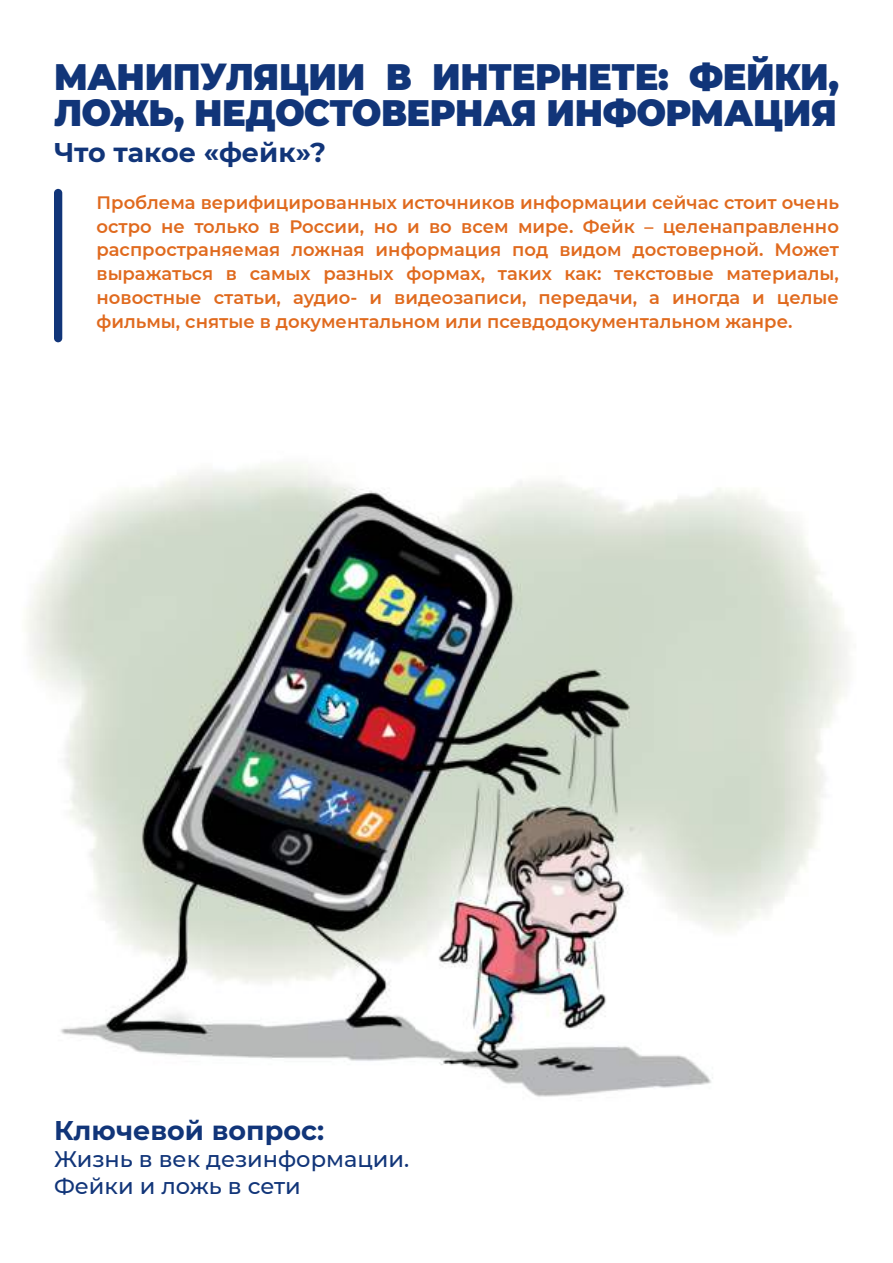
<style>
.page{position:relative;width:893px;height:1263px;background:#fff}
.page>*{position:absolute;margin:0;border:0;box-sizing:border-box;transform-origin:0 0}
.t1{font:900 36.75px/36px "Montserrat";letter-spacing:-.01em;color:#113579;scale:.95 1}
.t2{font:700 27px "Montserrat";color:#113579}
.t3{font:500 22.5px/27px "Montserrat";color:#113579}
.t4{font:600 18px/24px "Montserrat";color:#e06a1e;text-align:justify}
</style>
<div class="page">
<img style="left:26px;top:463px;width:822px;height:634px">
<div style="left:54px;top:189px;width:8px;height:153px;background:#113579;border-radius:4px"></div>
<h1 class="t1" style="left:54px;top:56px;width:828px">МАНИПУЛЯЦИИ В ИНТЕРНЕТЕ: ФЕЙКИ,<br>ЛОЖЬ, НЕДОСТОВЕРНАЯ ИНФОРМАЦИЯ</h1>
<h2 class="t2" style="left:54px;top:133px;width:273px">Что такое «фейк»?</h2>
<p class="t4" style="left:97px;top:189px;width:744px">Проблема верифицированных источников информации сейчас стоит очень остро не только в России, но и во всем мире. Фейк – целенаправленно распространяемая ложная информация под видом достоверной. Может выражаться в самых разных формах, таких как: текстовые материалы, новостные статьи, аудио- и видеозаписи, передачи, а иногда и целые фильмы, снятые в документальном или псевдодокументальном жанре.</p>
<h2 class="t2" style="left:54px;top:1111px;width:272px">Ключевой вопрос:</h2>
<p class="t3" style="left:54px;top:1144px;width:357px">Жизнь в век дезинформации.<br>Фейки и ложь в сети</p>
</div>
